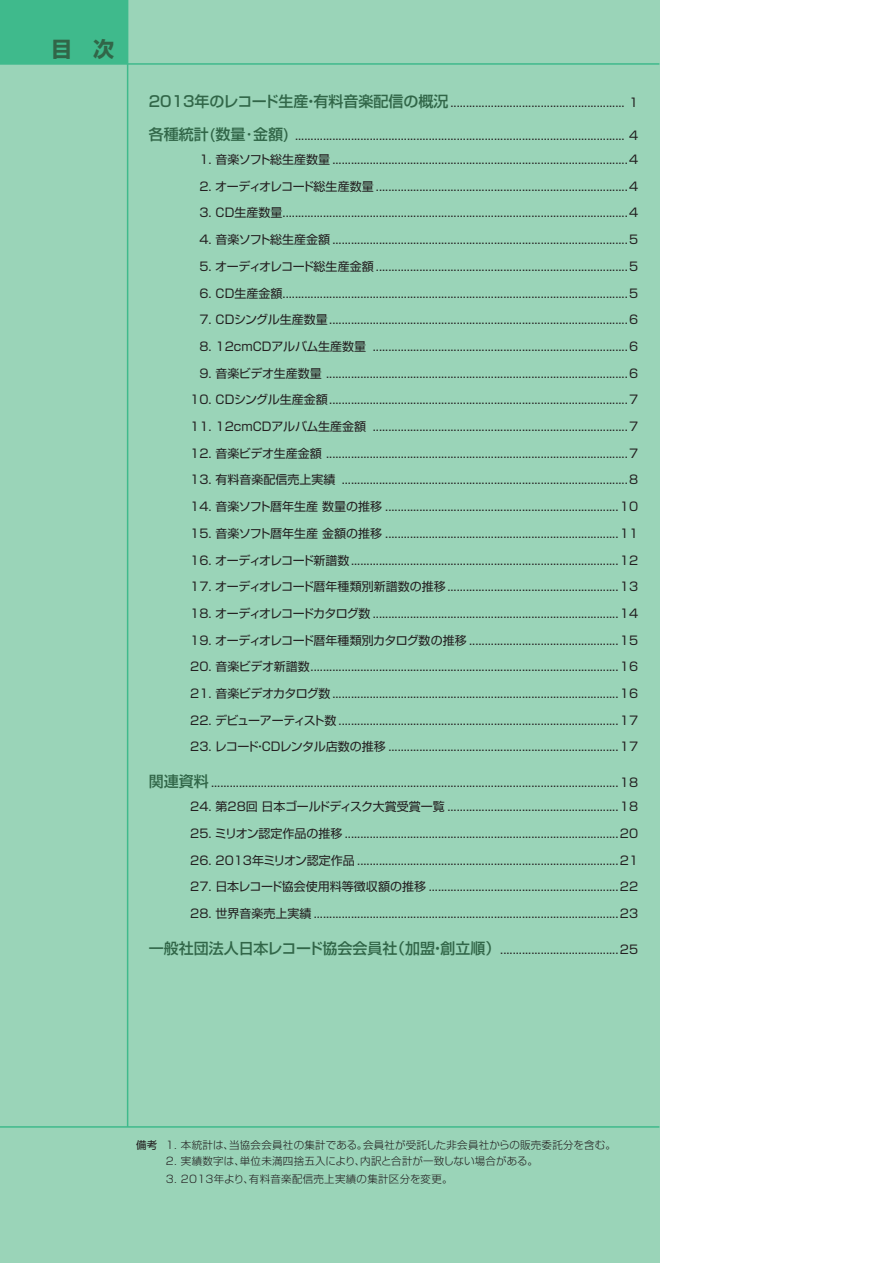
<style>
.page{position:relative;width:893px;height:1263px;background:#fff}
.page>*{position:absolute;margin:0;border:0;box-sizing:border-box;transform-origin:0 0}
.t1{font:21px "Shin Go Pr 5 Bold 90 pv RKSJ H";color:#316648}
.t2{font:12px "Shin Go Pr 5 Regular 90 pv RKSJ H";color:#231f20}
.t3{font:12px "Shin Go Pr 5 Regular 90 pv RKSJ H";letter-spacing:-.035em;color:#231f20}
.t4{font:12px "Shin Go Pr 5 Regular 90 pv RKSJ H";letter-spacing:-.04em;color:#231f20}
.t5{font:12px "Shin Go Pr 5 Regular 90 pv RKSJ H";letter-spacing:-.055em;color:#231f20}
.t6{font:12px "Shin Go Pr 5 Regular 90 pv RKSJ H";letter-spacing:-.065em;color:#231f20}
.t7{font:12px "Shin Go Pr 5 Regular 90 pv RKSJ H";letter-spacing:-.03em;color:#231f20}
.t8{font:10.5px "Shin Go Pr 5 Light 90 pv RKSJ H";letter-spacing:.025em;color:#231f20}
.s1{font-family:"Shin Go Pr 5 Medium 90 pv RKSJ H";font-size:15px;color:#316648}
.s2{font-family:"Shin Go Pr 5 Regular 90 pv RKSJ H"}
</style>
<div class="page">
<div style="left:0;top:0;width:659px;height:1263px;background:#9ad4b8"></div>
<div style="left:0;top:0;width:128px;height:64px;background:#3fba8c"></div>
<hr style="left:0;top:63px;width:659px;height:2px;background:#3fba8c">
<hr style="left:0;top:1126px;width:659px;height:2px;background:#3fba8c">
<hr style="left:127px;top:0;width:1px;height:1127px;background:#3fba8c">
<h1 class="t1" style="left:51px;top:41px;width:64px">目　次</h1>
<p class="t2" style="left:149px;top:98px;width:490px"><span class="s1">2013年のレコード生産・有料音楽配信の概況</span> ........................................................ 1</p>
<p class="t2" style="left:149px;top:131px;width:490px"><span class="s1">各種統計(数量･金額)</span> .......................................................................................................... 4</p>
<p class="t2" style="left:199px;top:155px;width:440px">1. 音楽ソフト総生産数量 ...............................................................................................4</p>
<p class="t3" style="left:199px;top:182px;width:440px">2. オーディオレコード総生産数量 .................................................................................4</p>
<p class="t2" style="left:199px;top:208px;width:440px">3. CD生産数量 ...............................................................................................................4</p>
<p class="t2" style="left:199px;top:235px;width:440px">4. 音楽ソフト総生産金額 ...............................................................................................5</p>
<p class="t3" style="left:199px;top:262px;width:440px">5. オーディオレコード総生産金額 .................................................................................5</p>
<p class="t2" style="left:199px;top:289px;width:440px">6. CD生産金額 ...............................................................................................................5</p>
<p class="t2" style="left:199px;top:315px;width:440px">7. CDシングル生産数量 ................................................................................................6</p>
<p class="t2" style="left:199px;top:342px;width:440px">8. 12cmCDアルバム生産数量 ..................................................................................6</p>
<p class="t2" style="left:199px;top:369px;width:440px">9. 音楽ビデオ生産数量 .................................................................................................6</p>
<p class="t2" style="left:190px;top:395px;width:449px">10. CDシングル生産金額 ................................................................................................7</p>
<p class="t2" style="left:190px;top:422px;width:449px">11. 12cmCDアルバム生産金額 ..................................................................................7</p>
<p class="t2" style="left:190px;top:449px;width:449px">12. 音楽ビデオ生産金額 .................................................................................................7</p>
<p class="t2" style="left:190px;top:475px;width:449px">13. 有料音楽配信売上実績 ............................................................................................8</p>
<p class="t2" style="left:190px;top:502px;width:449px">14. 音楽ソフト暦年生産 数量の推移 ...........................................................................10</p>
<p class="t2" style="left:190px;top:529px;width:449px">15. 音楽ソフト暦年生産 金額の推移 ...........................................................................11</p>
<p class="t3" style="left:190px;top:556px;width:449px">16. オーディオレコード新譜数 ......................................................................................12</p>
<p class="t2" style="left:190px;top:582px;width:449px">17. オーディオレコード暦年種類別新譜数の推移 .......................................................13</p>
<p class="t6" style="left:190px;top:609px;width:449px">18. オーディオレコードカタログ数 ...............................................................................14</p>
<p class="t7" style="left:190px;top:636px;width:449px">19. オーディオレコード暦年種類別カタログ数の推移 ................................................15</p>
<p class="t2" style="left:190px;top:662px;width:449px">20. 音楽ビデオ新譜数 ...................................................................................................16</p>
<p class="t4" style="left:190px;top:689px;width:449px">21. 音楽ビデオカタログ数 ............................................................................................16</p>
<p class="t5" style="left:190px;top:716px;width:449px">22. デビューアーティスト数 ..........................................................................................17</p>
<p class="t2" style="left:190px;top:742px;width:449px">23. レコード・CDレンタル店数の推移 ..........................................................................17</p>
<p class="t2" style="left:149px;top:778px;width:490px"><span class="s1">関連資料</span> ...................................................................................................................................18</p>
<p class="t2" style="left:190px;top:802px;width:449px">24. 第28回 日本ゴールドディスク大賞受賞一覧 .......................................................18</p>
<p class="t2" style="left:190px;top:829px;width:449px">25. ミリオン認定作品の推移 ........................................................................................20</p>
<p class="t2" style="left:190px;top:856px;width:449px">26. 2013年ミリオン認定作品 ....................................................................................21</p>
<p class="t2" style="left:190px;top:882px;width:449px">27. 日本レコード協会使用料等徴収額の推移 .............................................................22</p>
<p class="t2" style="left:190px;top:909px;width:449px">28. 世界音楽売上実績 ..................................................................................................23</p>
<p class="t2" style="left:149px;top:945px;width:490px"><span class="s1">一般社団法人日本レコード協会会員社（加盟・創立順）</span> ......................................25</p>
<p class="t8" style="left:136px;top:1141px;width:481px"><span class="s2">備考</span> 1. 本統計は、当協会会員社の集計である。会員社が受託した非会員社からの販売委託分を含む。</p>
<p class="t8" style="left:166px;top:1157px;width:373px">2. 実績数字は、単位未満四捨五入により、内訳と合計が一致しない場合がある。</p>
<p class="t8" style="left:166px;top:1175px;width:288px">3. 2013年より、有料音楽配信売上実績の集計区分を変更。</p>
</div>
